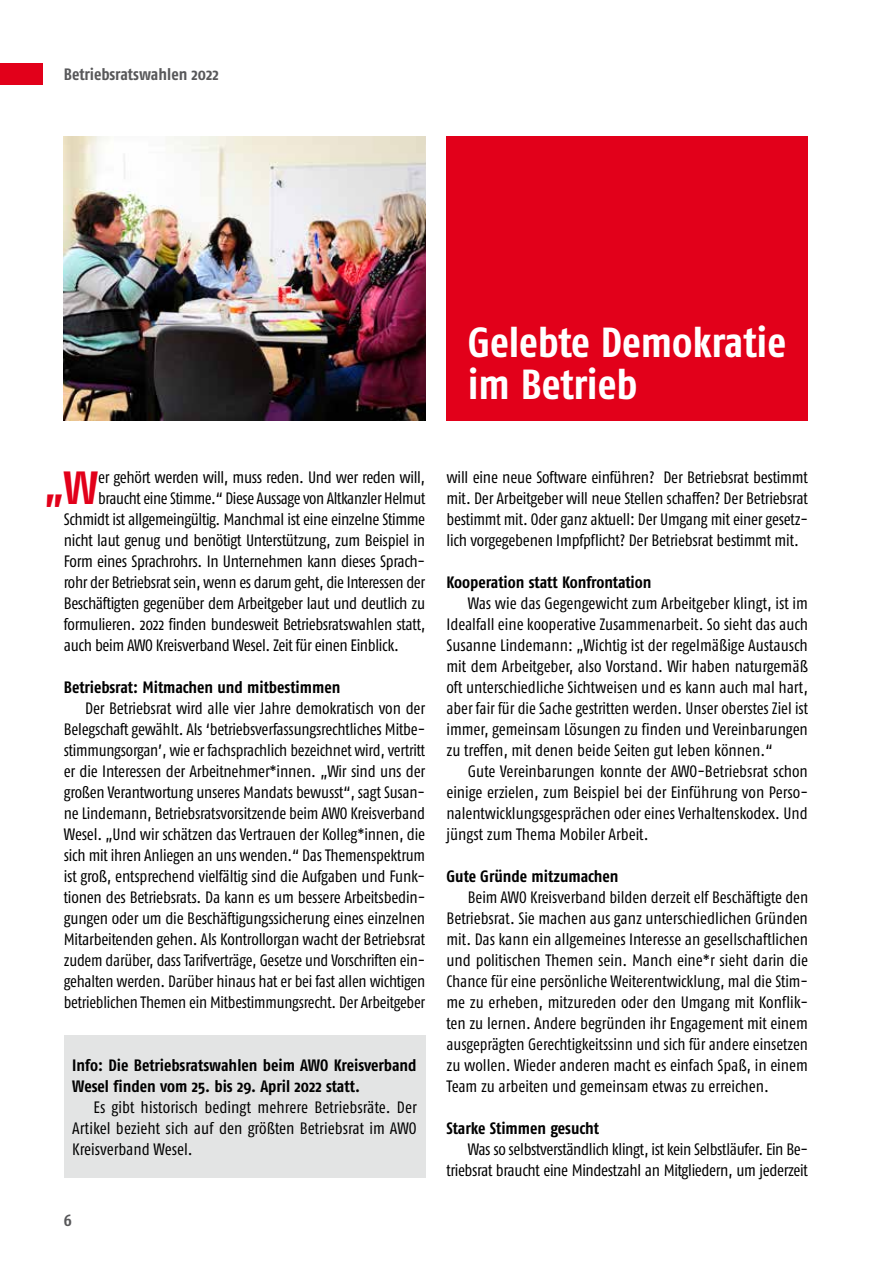
<style>
.page{position:relative;width:893px;height:1263px;background:#fff}
.page>*{position:absolute;margin:0;border:0;box-sizing:border-box;transform-origin:0 0}
.t1{font:700 46.5px "Fago Co";color:#e2001a}
.t2{font:700 42px/42px "Fago Co";letter-spacing:-.005em;color:#fff}
.t3{font:700 40.95px "Fago Co";color:#e2001a}
.t4{font:16.5px/21px "Fago Co";letter-spacing:-.02em;color:#000;text-align:justify}
.t5{font:700 16.5px/21px "Fago Co";letter-spacing:-.005em;color:#000}
.t6{font:700 16.5px "Fago Co";letter-spacing:-.005em;color:#58585a}
</style>
<div class="page">
<div style="left:0;top:63px;width:43px;height:21px;background:#e2001a"></div>
<div style="left:446px;top:136px;width:362px;height:285px;background:#e2001a"></div>
<img style="left:64px;top:136px;width:361px;height:284px">
<div style="left:64px;top:1035px;width:361px;height:143px;background:#e3e4e4"></div>
<p class="t6" style="left:64px;top:64px;width:156px">Betriebsratswahlen 2022</p>
<h2 class="t2" style="left:468px;top:321px;width:320px">Gelebte Demokratie im Betrieb</h2>
<h1 class="t1" style="left:64px;top:461px;width:36px">W</h1>
<p class="t4" style="left:98px;top:467px;width:328px">er gehört werden will, muss reden. Und wer reden will,</p>
<p class="t4" style="left:98px;top:488px;width:329px">braucht eine Stimme.“ Diese Aussage von Altkanzler Helmut</p>
<p class="t4" style="left:64px;top:509px;width:363px">Schmidt ist allgemeingültig. Manchmal ist eine einzelne Stimme</p>
<p class="t4" style="left:64px;top:530px;width:363px">nicht laut genug und benötigt Unterstützung, zum Beispiel in</p>
<p class="t4" style="left:64px;top:551px;width:363px">Form eines Sprachrohrs. In Unternehmen kann dieses Sprach-</p>
<p class="t4" style="left:64px;top:572px;width:363px">rohr der Betriebsrat sein, wenn es darum geht, die Interessen der</p>
<p class="t4" style="left:64px;top:593px;width:363px">Beschäftigten gegenüber dem Arbeitgeber laut und deutlich zu</p>
<p class="t4" style="left:64px;top:614px;width:363px">formulieren. 2022 finden bundesweit Betriebsratswahlen statt,</p>
<p class="t4" style="left:64px;top:635px;width:337px">auch beim AWO Kreisverband Wesel. Zeit für einen Einblick.</p>
<p class="t5" style="left:64px;top:677px;width:278px">Betriebsrat: Mitmachen und mitbestimmen</p>
<p class="t4" style="left:64px;top:698px;width:363px;text-indent:21px">Der Betriebsrat wird alle vier Jahre demokratisch von der Belegschaft gewählt. Als ‘betriebsverfassungsrechtliches Mitbe&shy;stimmungsorgan’, wie er fachsprachlich bezeichnet wird, vertritt er die Interessen der Arbeitnehmer*innen. „Wir sind uns der großen Verantwortung unseres Mandats bewusst“, sagt Susan&shy;ne Lindemann, Betriebsratsvorsitzende beim AWO Kreisverband Wesel. „Und wir schätzen das Vertrauen der Kolleg*innen, die sich mit ihren Anliegen an uns wenden.“ Das Themenspektrum ist groß, entsprechend vielfältig sind die Aufgaben und Funk&shy;tionen des Betriebsrats. Da kann es um bessere Arbeitsbedin&shy;gungen oder um die Beschäftigungssicherung eines einzelnen Mitarbeitenden gehen. Als Kontrollorgan wacht der Betriebsrat zudem darüber, dass Tarifverträge, Gesetze und Vorschriften ein&shy;gehalten werden. Darüber hinaus hat er bei fast allen wichtigen betrieblichen Themen ein Mitbestimmungsrecht. Der Arbeitgeber</p>
<h3 class="t3" style="left:45px;top:462px;width:20px">„</h3>
<p class="t5" style="left:72px;top:1055px;width:346px">Info: Die Betriebsratswahlen beim AWO Kreisverband<br>Wesel finden vom 25. bis 29. April 2022 statt.</p>
<p class="t4" style="left:72px;top:1097px;width:346px;text-indent:21px">Es gibt historisch bedingt mehrere Betriebsräte. Der Artikel bezieht sich auf den größten Betriebsrat im AWO Kreisverband Wesel.</p>
<p class="t6" style="left:64px;top:1211px;width:10px">6</p>
<p class="t4" style="left:446px;top:467px;width:363px">will eine neue Software einführen? Der Betriebsrat bestimmt mit. Der Arbeitgeber will neue Stellen schaffen? Der Betriebsrat bestimmt mit. Oder ganz aktuell: Der Umgang mit einer gesetz&shy;lich vorgegebenen Impfpflicht? Der Betriebsrat bestimmt mit.</p>
<p class="t5" style="left:446px;top:572px;width:207px">Kooperation statt Konfrontation</p>
<p class="t4" style="left:446px;top:593px;width:363px;text-indent:21px">Was wie das Gegengewicht zum Arbeitgeber klingt, ist im Idealfall eine kooperative Zusammenarbeit. So sieht das auch Susanne Lindemann: „Wichtig ist der regelmäßige Austausch mit dem Arbeitgeber, also Vorstand. Wir haben naturgemäß oft unterschiedliche Sichtweisen und es kann auch mal hart, aber fair für die Sache gestritten werden. Unser oberstes Ziel ist immer, gemeinsam Lösungen zu finden und Vereinbarungen zu treffen, mit denen beide Seiten gut leben können.“</p>
<p class="t4" style="left:446px;top:761px;width:363px;text-indent:21px">Gute Vereinbarungen konnte der AWO-Betriebsrat schon einige erzielen, zum Beispiel bei der Einführung von Perso&shy;nalentwicklungsgesprächen oder eines Verhaltenskodex. Und jüngst zum Thema Mobiler Arbeit.</p>
<p class="t5" style="left:446px;top:866px;width:174px">Gute Gründe mitzumachen</p>
<p class="t4" style="left:446px;top:887px;width:363px;text-indent:21px">Beim AWO Kreisverband bilden derzeit elf Beschäftigte den Betriebsrat. Sie machen aus ganz unterschiedlichen Gründen mit. Das kann ein allgemeines Interesse an gesellschaftlichen und politischen Themen sein. Manch eine*r sieht darin die Chance für eine persönliche Weiterentwicklung, mal die Stim&shy;me zu erheben, mitzureden oder den Umgang mit Konflik&shy;ten zu lernen. Andere begründen ihr Engagement mit einem ausgeprägten Gerechtigkeitssinn und sich für andere einsetzen zu wollen. Wieder anderen macht es einfach Spaß, in einem Team zu arbeiten und gemeinsam etwas zu erreichen.</p>
<p class="t5" style="left:446px;top:1118px;width:154px">Starke Stimmen gesucht</p>
<p class="t4" style="left:446px;top:1139px;width:363px;text-align:right">Was so selbstverständlich klingt, ist kein Selbstläufer. Ein Be&shy;triebsrat braucht eine Mindestzahl an Mitgliedern, um jederzeit</p>
</div>
